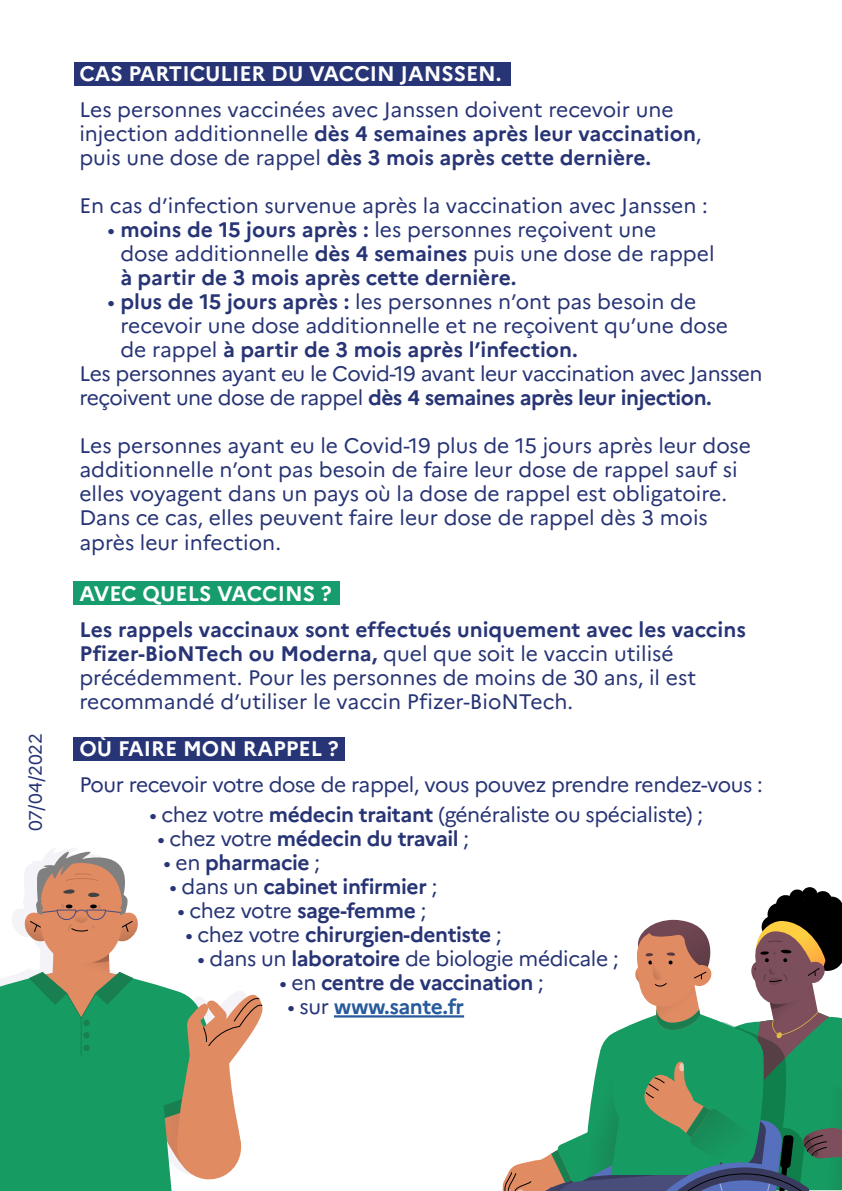
<style>
.page{position:relative;width:842px;height:1191px;background:#fff}
.page>*{position:absolute;margin:0;border:0;box-sizing:border-box;transform-origin:0 0}
.t1{font:21px/24px "Marianne";color:#273475}
.t2{font:21px "Marianne";letter-spacing:-.02em;color:#273475}
.t3{font:700 21px "Marianne";letter-spacing:-.02em;color:#273475}
.t4{font:700 21px/24px "Marianne";color:#273475}
.t5{font:700 21px "Marianne";color:#fff}
.t6{font:21px "Marianne";letter-spacing:-.025em;color:#273475}
.t7{font:700 21px "Marianne";letter-spacing:-.02em;color:#275b9b}
.t8{font:18px "Marianne";letter-spacing:-.005em;color:#273475}
.s1{font-weight:700}
.s2{font-weight:400}
.s3{font-weight:400;color:#273475}
</style>
<div class="page">
<div style="left:74px;top:581px;width:266px;height:24px;background:#179c6d"></div>
<div style="left:74px;top:737px;width:271px;height:24px;background:#273475"></div>
<div style="left:74px;top:62px;width:436px;height:24px;background:#273475"></div>
<hr style="left:334px;top:1015px;width:130px;height:2px;background:#275b9b">
<svg style="left:0;top:848px;width:263px;height:343px"></svg>
<svg style="left:502px;top:888px;width:340px;height:303px"></svg>
<p class="t8" style="left:24px;top:831px;width:100px;rotate:-90deg">07/04/2022</p>
<p class="t5" style="left:79px;top:61px;width:424px">CAS PARTICULIER DU VACCIN JANSSEN.</p>
<p class="t1" style="left:79px;top:97px;width:624px">Les personnes vaccinées avec Janssen doivent recevoir une injection additionnelle <span class="s1">dès 4 semaines après leur vaccination</span>, puis une dose de rappel <span class="s1">dès 3 mois après cette dernière.</span></p>
<p class="t1" style="left:79px;top:193px;width:630px">En cas d’infection survenue après la vaccination avec Janssen :</p>
<p class="t4" style="left:120px;top:217px;width:596px;text-indent:-13px"><span class="s2">•</span> moins de 15 jours après : <span class="s2">les personnes reçoivent une<br>dose additionnelle</span> dès 4 semaines <span class="s2">puis une dose de rappel </span>à partir de 3 mois après cette dernière.</p>
<p class="t1" style="left:107px;top:289px;width:590px">• <span class="s1">plus de 15 jours après :</span> les personnes n’ont pas besoin de</p>
<p class="t1" style="left:120px;top:313px;width:609px">recevoir une dose additionnelle et ne reçoivent qu’une dose</p>
<p class="t4" style="left:120px;top:337px;width:459px"><span class="s2">de rappel</span> à partir de 3 mois après l’infection.</p>
<p class="t2" style="left:79px;top:361px;width:685px">Les personnes ayant eu le Covid-19 avant leur vaccination avec Janssen</p>
<p class="t3" style="left:79px;top:385px;width:634px"><span class="s2">reçoivent une dose de rappel</span> dès 4 semaines après leur injection.</p>
<p class="t1" style="left:79px;top:433px;width:673px">Les personnes ayant eu le Covid-19 plus de 15 jours après leur dose additionnelle n’ont pas besoin de faire leur dose de rappel sauf si elles voyagent dans un pays où la dose de rappel est obligatoire.<br>Dans ce cas, elles peuvent faire leur dose de rappel dès 3 mois après leur infection.</p>
<p class="t5" style="left:79px;top:580px;width:254px">AVEC QUELS VACCINS ?</p>
<p class="t1" style="left:79px;top:617px;width:668px"><span class="s1">Les rappels vaccinaux sont effectués uniquement avec les vaccins Pfizer-BioNTech ou Moderna,</span> quel que soit le vaccin utilisé précédemment. Pour les personnes de moins de 30 ans, il est recommandé d’utiliser le vaccin Pfizer-BioNTech.</p>
<p class="t5" style="left:79px;top:735px;width:261px">OÙ FAIRE MON RAPPEL ?</p>
<p class="t2" style="left:79px;top:771px;width:685px">Pour recevoir votre dose de rappel, vous pouvez prendre rendez-vous :</p>
<p class="t2" style="left:149px;top:801px;width:555px">• chez votre <span class="s1">médecin traitant</span> (généraliste ou spécialiste) ;</p>
<p class="t3" style="left:157px;top:825px;width:313px"><span class="s2">• chez votre</span> médecin du travail <span class="s2">;</span></p>
<p class="t3" style="left:163px;top:849px;width:158px"><span class="s2">• en</span> pharmacie <span class="s2">;</span></p>
<p class="t3" style="left:169px;top:873px;width:269px"><span class="s2">• dans un</span> cabinet infirmier <span class="s2">;</span></p>
<p class="t6" style="left:177px;top:897px;width:250px">• chez votre <span class="s1">sage-femme</span> ;</p>
<p class="t3" style="left:185px;top:921px;width:318px"><span class="s2">• chez votre</span> chirurgien-dentiste <span class="s2">;</span></p>
<p class="t2" style="left:197px;top:945px;width:423px">• dans un <span class="s1">laboratoire</span> de biologie médicale ;</p>
<p class="t3" style="left:279px;top:969px;width:266px"><span class="s2">• en</span> centre de vaccination <span class="s2">;</span></p>
<p class="t7" style="left:287px;top:993px;width:178px"><span class="s3">• sur</span> www.sante.fr</p>
</div>
